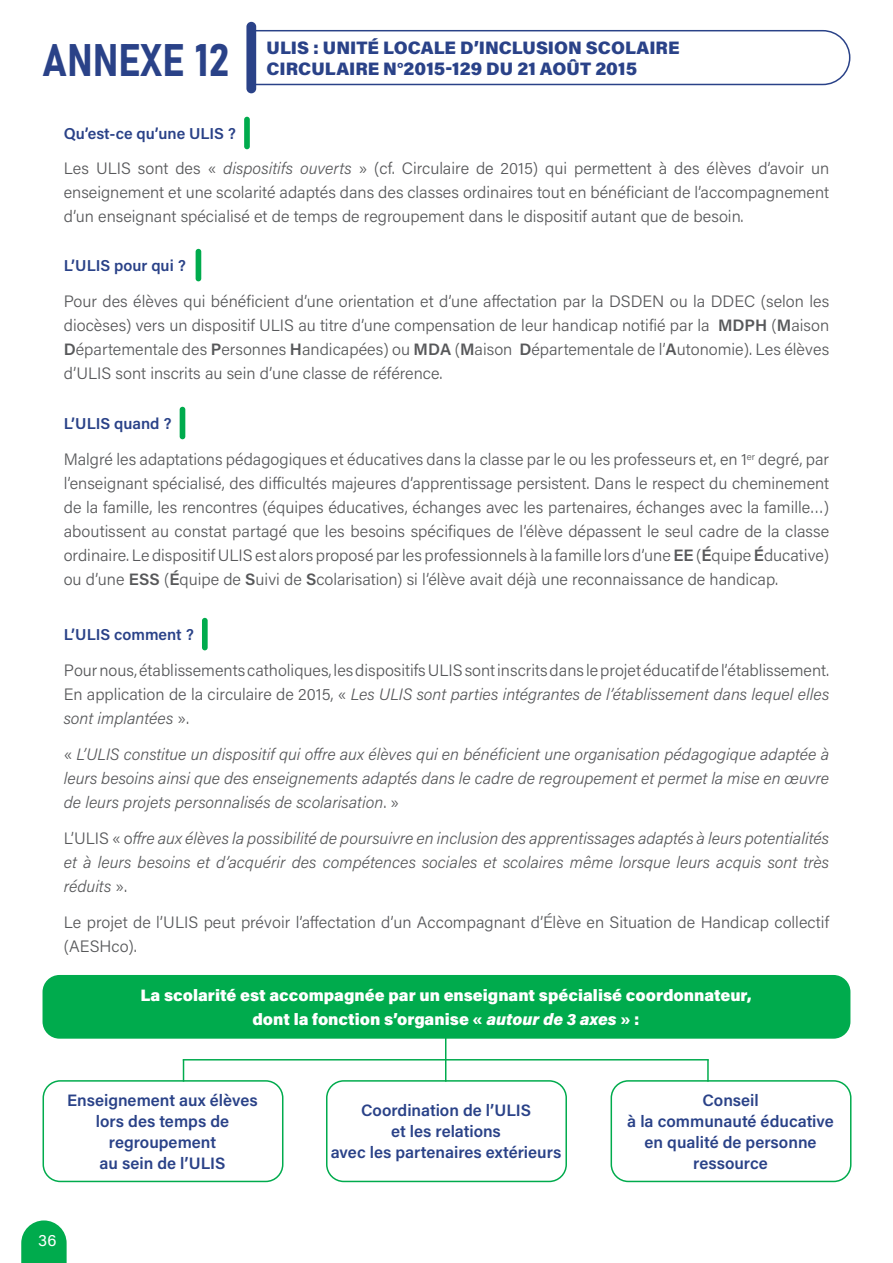
<style>
.page{position:relative;width:893px;height:1263px;background:#fff}
.page>*{position:absolute;margin:0;border:0;box-sizing:border-box;transform-origin:0 0}
.t1{font:45px "Bahnschrift";color:#2a4288}
.t2{font:900 18px/21px "Acumin Pro";color:#2a4288}
.t3{font:300 16.5px/24px "Acumin Pro";color:#57585a;text-align:justify}
.t4{font:italic 300 16.5px/24px "Acumin Pro";color:#57585a;text-align:justify}
.t5{font:600 16.5px/21px "Acumin Pro";color:#2a4288;text-align:center}
.t6{font:900 16.5px/24px "Acumin Pro";color:#fff;text-align:center}
.t7{font:16.5px "Acumin Pro";color:#fff}
.t8{font:600 15.75px "Acumin Pro";color:#2a4288}
.s1{font-style:italic}
.s2{font-weight:600}
.s3{font-style:normal}
</style>
<div class="page">
<svg style="left:21px;top:1220px;width:46px;height:43px;background:#23b665"></svg>
<div style="left:244px;top:117px;width:6px;height:32px;background:#00ab4d;border-radius:3px"></div>
<div style="left:196px;top:249px;width:5px;height:32px;background:#00ab4d;border-radius:3px"></div>
<div style="left:180px;top:407px;width:5px;height:32px;background:#00ab4d;border-radius:3px"></div>
<div style="left:202px;top:618px;width:6px;height:32px;background:#00ab4d;border-radius:3px"></div>
<div style="left:43px;top:1080px;width:240px;height:102px;border:2px solid #00ab4d;border-radius:17px"></div>
<div style="left:43px;top:975px;width:807px;height:64px;background:#00ab4d;border-radius:17px"></div>
<div style="left:326px;top:1080px;width:241px;height:102px;border:2px solid #00ab4d;border-radius:17px"></div>
<div style="left:611px;top:1080px;width:240px;height:102px;border:2px solid #00ab4d;border-radius:17px"></div>
<svg style="left:183px;top:1060px;width:1px;height:22px"></svg>
<hr style="left:445px;top:1038px;width:1px;height:44px;background:#fff">
<hr style="left:707px;top:1059px;width:2px;height:23px;background:#fff">
<svg style="left:256px;top:29px;width:595px;height:57px"></svg>
<div style="left:246px;top:22px;width:10px;height:71px;background:#2a4288;border-radius:5px"></div>
<h1 class="t1" style="left:43px;top:26px;width:188px">ANNEXE 12</h1>
<p class="t2" style="left:267px;top:36px;width:414px">ULIS : UNITÉ LOCALE D’INCLUSION SCOLAIRE<br>CIRCULAIRE N°2015-129 DU 21 AOÛT 2015</p>
<p class="t8" style="left:64px;top:122px;width:174px">Qu’est-ce qu’une ULIS ?</p>
<p class="t3" style="left:64px;top:156px;width:767px">Les ULIS sont des « <span class="s1">dispositifs ouverts</span> » (cf. Circulaire de 2015) qui permettent à des élèves d’avoir un enseignement et une scolarité adaptés dans des classes ordinaires tout en bénéficiant de l’accompagnement d’un enseignant spécialisé et de temps de regroupement dans le dispositif autant que de besoin.</p>
<p class="t8" style="left:64px;top:254px;width:123px">L’ULIS pour qui ?</p>
<p class="t3" style="left:64px;top:288px;width:767px">Pour des élèves qui bénéficient d’une orientation et d’une affectation par la DSDEN ou la DDEC (selon les diocèses) vers un dispositif ULIS au titre d’une compensation de leur handicap notifié par la <span class="s2">MDPH</span> (<span class="s2">M</span>aison <span class="s2">D</span>épartementale des <span class="s2">P</span>ersonnes <span class="s2">H</span>andicapées) ou <span class="s2">MDA</span> (<span class="s2">M</span>aison <span class="s2">D</span>épartementale de l’<span class="s2">A</span>utonomie). Les élèves d’ULIS sont inscrits au sein d’une classe de référence.</p>
<p class="t8" style="left:64px;top:412px;width:109px">L’ULIS quand ?</p>
<p class="t3" style="left:64px;top:447px;width:767px">Malgré les adaptations pédagogiques et éducatives dans la classe par le ou les professeurs et, en 1<sup>er</sup> degré, par l’enseignant spécialisé, des difficultés majeures d’apprentissage persistent. Dans le respect du cheminement de la famille, les rencontres (équipes éducatives, échanges avec les partenaires, échanges avec la famille…) aboutissent au constat partagé que les besoins spécifiques de l’élève dépassent le seul cadre de la classe ordinaire. Le dispositif ULIS est alors proposé par les professionnels à la famille lors d’une <span class="s2">EE</span> (<span class="s2">É</span>quipe <span class="s2">É</span>ducative) ou d’une <span class="s2">ESS</span> (<span class="s2">É</span>quipe de <span class="s2">S</span>uivi de <span class="s2">S</span>colarisation) si l’élève avait déjà une reconnaissance de handicap.</p>
<p class="t8" style="left:64px;top:623px;width:132px">L’ULIS comment ?</p>
<p class="t3" style="left:64px;top:658px;width:767px">Pour nous, établissements catholiques, les dispositifs ULIS sont inscrits dans le projet éducatif de l’établissement.<br>En application de la circulaire de 2015, « <span class="s1">Les ULIS sont parties intégrantes de l’établissement dans lequel elles sont implantées</span> ».</p>
<p class="t4" style="left:64px;top:742px;width:767px"><span class="s3">«</span> L’ULIS constitue un dispositif qui offre aux élèves qui en bénéficient une organisation pédagogique adaptée à leurs besoins ainsi que des enseignements adaptés dans le cadre de regroupement et permet la mise en œuvre de leurs projets personnalisés de scolarisation<span class="s3">. »</span></p>
<p class="t4" style="left:64px;top:826px;width:767px"><span class="s3">L’ULIS « o</span>ffre aux élèves la possibilité de poursuivre en inclusion des apprentissages adaptés à leurs potentialités et à leurs besoins et d’acquérir des compétences sociales et scolaires même lorsque leurs acquis sont très réduits <span class="s3">».</span></p>
<p class="t3" style="left:64px;top:910px;width:767px">Le projet de l’ULIS peut prévoir l’affectation d’un Accompagnant d’Élève en Situation de Handicap collectif (AESHco).</p>
<p class="t6" style="left:140px;top:982px;width:613px">La scolarité est accompagnée par un enseignant spécialisé coordonnateur, dont la fonction s’organise « <span class="s1">autour de 3 axes</span> » :</p>
<p class="t5" style="left:67px;top:1089px;width:192px">Enseignement aux élèves lors des temps de regroupement<br>au sein de l’ULIS</p>
<p class="t7" style="left:38px;top:1229px;width:20px">36</p>
<p class="t5" style="left:331px;top:1099px;width:232px">Coordination de l’ULIS<br>et les relations<br>avec les partenaires extérieurs</p>
<p class="t5" style="left:627px;top:1089px;width:208px">Conseil<br>à la communauté éducative en qualité de personne ressource</p>
</div>
